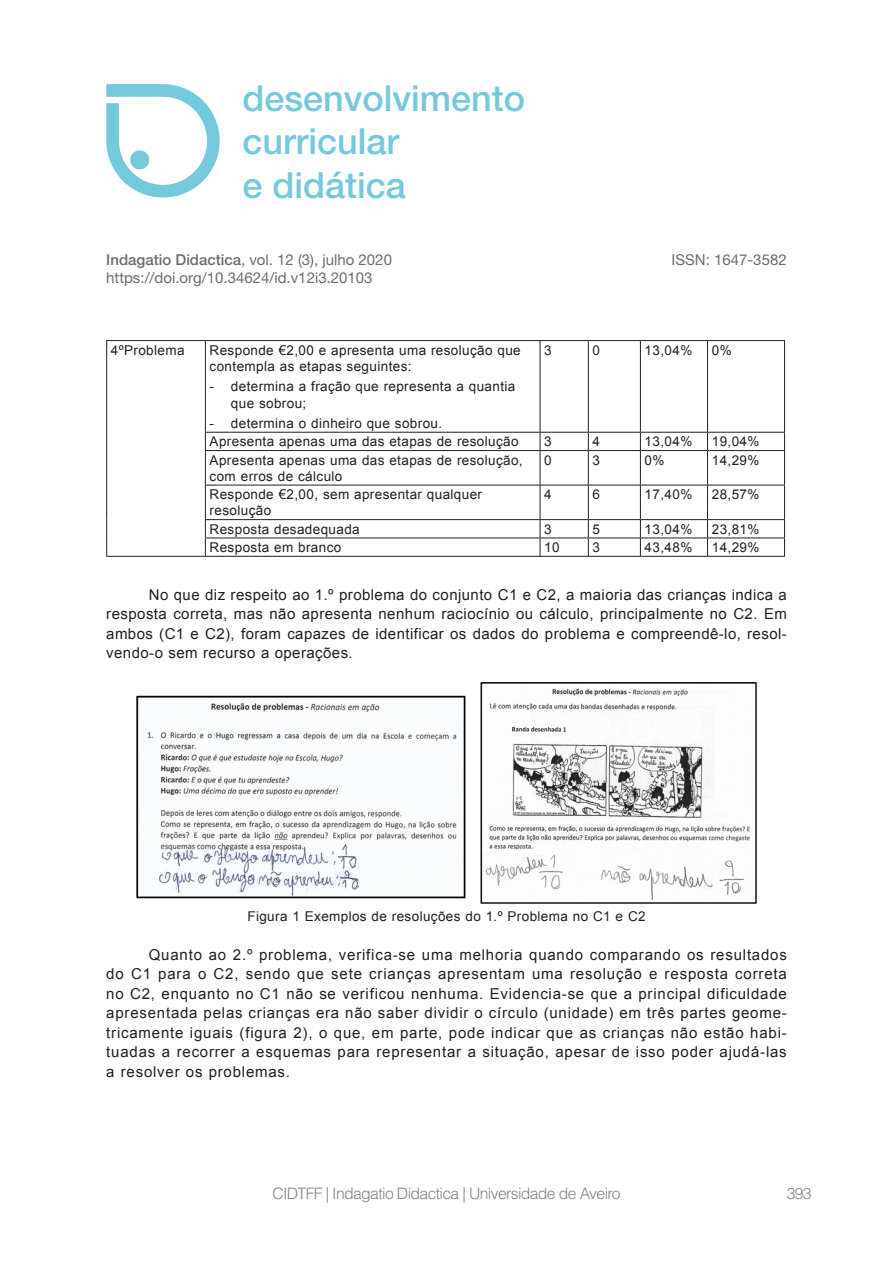
<style>
.page{position:relative;width:893px;height:1263px;background:#fff}
.page>*{position:absolute;margin:0;border:0;box-sizing:border-box;transform-origin:0 0}
.t1{font:500 36px/43.2px "Helvetica Neue LT Pro";color:#75c9dc}
.t2{font:300 15.75px "Helvetica LT Std";letter-spacing:-.04em;color:#808285}
.Paragrafo{font:15px/19.5px "Arial";letter-spacing:.04em;color:#231f20;text-align:justify}
.t3{font:15px "Helvetica Neue LT Pro";color:#6c6d70}
.Texto_tabela{font:13.5px/16.2px "Arial";letter-spacing:.03em;color:#231f20}
.Legenda{font:13.5px "Arial";letter-spacing:.03em;color:#231f20}
.s1{font-weight:500}
</style>
<div class="page">
<svg style="left:106px;top:84px;width:114px;height:114px"></svg>
<div style="left:130px;top:150px;width:19px;height:19px;background:#75c9dc;border-radius:50%"></div>
<hr style="left:106px;top:340px;width:99px;height:1px;background:#231f20">
<hr style="left:106px;top:341px;width:1px;height:91px;background:#231f20">
<svg style="left:106px;top:432px;width:1px;height:19px"></svg>
<hr style="left:106px;top:451px;width:1px;height:34px;background:#231f20">
<hr style="left:106px;top:485px;width:1px;height:35px;background:#231f20">
<svg style="left:106px;top:520px;width:1px;height:36px"></svg>
<hr style="left:106px;top:556px;width:99px;height:1px;background:#231f20">
<hr style="left:205px;top:340px;width:335px;height:1px;background:#231f20">
<hr style="left:205px;top:341px;width:1px;height:91px;background:#231f20">
<hr style="left:540px;top:340px;width:48px;height:1px;background:#231f20">
<hr style="left:540px;top:341px;width:1px;height:91px;background:#231f20">
<hr style="left:588px;top:340px;width:52px;height:1px;background:#231f20">
<hr style="left:588px;top:341px;width:1px;height:91px;background:#231f20">
<hr style="left:640px;top:340px;width:67px;height:1px;background:#231f20">
<hr style="left:640px;top:341px;width:1px;height:91px;background:#231f20">
<hr style="left:707px;top:340px;width:78px;height:1px;background:#231f20">
<hr style="left:707px;top:341px;width:1px;height:91px;background:#231f20">
<hr style="left:784px;top:341px;width:1px;height:91px;background:#231f20">
<hr style="left:205px;top:432px;width:335px;height:1px;background:#231f20">
<svg style="left:205px;top:433px;width:1px;height:17px"></svg>
<hr style="left:540px;top:432px;width:48px;height:1px;background:#231f20">
<svg style="left:540px;top:433px;width:1px;height:17px"></svg>
<hr style="left:588px;top:432px;width:52px;height:1px;background:#231f20">
<svg style="left:588px;top:433px;width:1px;height:17px"></svg>
<hr style="left:640px;top:432px;width:67px;height:1px;background:#231f20">
<svg style="left:640px;top:433px;width:1px;height:17px"></svg>
<hr style="left:707px;top:432px;width:78px;height:1px;background:#231f20">
<svg style="left:707px;top:433px;width:1px;height:17px"></svg>
<svg style="left:784px;top:433px;width:1px;height:17px"></svg>
<hr style="left:205px;top:450px;width:335px;height:1px;background:#231f20">
<hr style="left:205px;top:451px;width:1px;height:34px;background:#231f20">
<hr style="left:540px;top:450px;width:48px;height:1px;background:#231f20">
<hr style="left:540px;top:451px;width:1px;height:34px;background:#231f20">
<hr style="left:588px;top:450px;width:52px;height:1px;background:#231f20">
<hr style="left:588px;top:451px;width:1px;height:34px;background:#231f20">
<hr style="left:640px;top:450px;width:67px;height:1px;background:#231f20">
<hr style="left:640px;top:451px;width:1px;height:34px;background:#231f20">
<hr style="left:707px;top:450px;width:78px;height:1px;background:#231f20">
<hr style="left:707px;top:451px;width:1px;height:34px;background:#231f20">
<hr style="left:784px;top:451px;width:1px;height:34px;background:#231f20">
<hr style="left:205px;top:485px;width:335px;height:1px;background:#231f20">
<hr style="left:205px;top:485px;width:1px;height:34px;background:#231f20">
<hr style="left:540px;top:485px;width:48px;height:1px;background:#231f20">
<hr style="left:540px;top:485px;width:1px;height:34px;background:#231f20">
<hr style="left:588px;top:485px;width:52px;height:1px;background:#231f20">
<hr style="left:588px;top:485px;width:1px;height:34px;background:#231f20">
<hr style="left:640px;top:485px;width:67px;height:1px;background:#231f20">
<hr style="left:640px;top:485px;width:1px;height:34px;background:#231f20">
<hr style="left:707px;top:485px;width:78px;height:1px;background:#231f20">
<hr style="left:707px;top:485px;width:1px;height:34px;background:#231f20">
<hr style="left:784px;top:485px;width:1px;height:34px;background:#231f20">
<hr style="left:205px;top:519px;width:335px;height:1px;background:#231f20">
<hr style="left:540px;top:519px;width:48px;height:1px;background:#231f20">
<hr style="left:588px;top:519px;width:52px;height:1px;background:#231f20">
<hr style="left:640px;top:519px;width:67px;height:1px;background:#231f20">
<hr style="left:707px;top:519px;width:78px;height:1px;background:#231f20">
<hr style="left:205px;top:538px;width:335px;height:1px;background:#231f20">
<svg style="left:205px;top:520px;width:1px;height:36px"></svg>
<hr style="left:540px;top:538px;width:48px;height:1px;background:#231f20">
<svg style="left:540px;top:520px;width:1px;height:36px"></svg>
<hr style="left:588px;top:538px;width:52px;height:1px;background:#231f20">
<svg style="left:588px;top:520px;width:1px;height:36px"></svg>
<hr style="left:640px;top:538px;width:67px;height:1px;background:#231f20">
<svg style="left:640px;top:520px;width:1px;height:36px"></svg>
<hr style="left:707px;top:538px;width:78px;height:1px;background:#231f20">
<svg style="left:707px;top:520px;width:1px;height:36px"></svg>
<svg style="left:784px;top:520px;width:1px;height:36px"></svg>
<hr style="left:205px;top:556px;width:335px;height:1px;background:#231f20">
<hr style="left:540px;top:556px;width:48px;height:1px;background:#231f20">
<hr style="left:588px;top:556px;width:52px;height:1px;background:#231f20">
<hr style="left:640px;top:556px;width:67px;height:1px;background:#231f20">
<hr style="left:707px;top:556px;width:78px;height:1px;background:#231f20">
<img style="left:136px;top:682px;width:621px;height:221px">
<h1 class="t1" style="left:242px;top:76px;width:284px">desenvolvimento curricular<br>e didática</h1>
<p class="t3" style="left:106px;top:251px;width:287px"><span class="s1">Indagatio Didactica</span>, vol. 12 (3), julho 2020</p>
<p class="t3" style="left:106px;top:269px;width:268px">https://doi.org/10.34624/id.v12i3.20103</p>
<p class="t3" style="left:672px;top:251px;width:117px">ISSN: 1647-3582</p>
<p class="Texto_tabela" style="left:111px;top:342px;width:75px">4ºProblema</p>
<p class="Texto_tabela" style="left:210px;top:342px;width:313px">Responde €2,00 e apresenta uma resolução que contempla as etapas seguintes:</p>
<p class="Texto_tabela" style="left:231px;top:379px;width:286px;text-indent:-21px">- determina a fração que representa a quantia que sobrou;</p>
<p class="Texto_tabela" style="left:210px;top:415px;width:234px">- determina o dinheiro que sobrou.</p>
<p class="Texto_tabela" style="left:544px;top:342px;width:9px">3</p>
<p class="Texto_tabela" style="left:593px;top:342px;width:9px">0</p>
<p class="Texto_tabela" style="left:645px;top:342px;width:49px">13,04%</p>
<p class="Texto_tabela" style="left:712px;top:342px;width:21px">0%</p>
<p class="Texto_tabela" style="left:210px;top:434px;width:310px">Apresenta apenas uma das etapas de resolução</p>
<p class="Texto_tabela" style="left:544px;top:434px;width:9px">3</p>
<p class="Texto_tabela" style="left:593px;top:434px;width:9px">4</p>
<p class="Texto_tabela" style="left:645px;top:434px;width:49px">13,04%</p>
<p class="Texto_tabela" style="left:712px;top:434px;width:49px">19,04%</p>
<p class="Texto_tabela" style="left:210px;top:452px;width:315px">Apresenta apenas uma das etapas de resolução, com erros de cálculo</p>
<p class="Texto_tabela" style="left:544px;top:452px;width:9px">0</p>
<p class="Texto_tabela" style="left:593px;top:452px;width:9px">3</p>
<p class="Texto_tabela" style="left:645px;top:452px;width:21px">0%</p>
<p class="Texto_tabela" style="left:712px;top:452px;width:49px">14,29%</p>
<p class="Texto_tabela" style="left:210px;top:486px;width:274px">Responde €2,00, sem apresentar qualquer resolução</p>
<p class="Texto_tabela" style="left:544px;top:486px;width:9px">4</p>
<p class="Texto_tabela" style="left:593px;top:486px;width:9px">6</p>
<p class="Texto_tabela" style="left:645px;top:486px;width:49px">17,40%</p>
<p class="Texto_tabela" style="left:712px;top:486px;width:49px">28,57%</p>
<p class="Texto_tabela" style="left:210px;top:521px;width:152px">Resposta desadequada</p>
<p class="Texto_tabela" style="left:544px;top:521px;width:9px">3</p>
<p class="Texto_tabela" style="left:593px;top:521px;width:9px">5</p>
<p class="Texto_tabela" style="left:645px;top:521px;width:49px">13,04%</p>
<p class="Texto_tabela" style="left:712px;top:521px;width:49px">23,81%</p>
<p class="Texto_tabela" style="left:210px;top:539px;width:133px">Resposta em branco</p>
<p class="Texto_tabela" style="left:544px;top:539px;width:17px">10</p>
<p class="Texto_tabela" style="left:593px;top:539px;width:9px">3</p>
<p class="Texto_tabela" style="left:645px;top:539px;width:49px">43,48%</p>
<p class="Texto_tabela" style="left:712px;top:539px;width:49px">14,29%</p>
<p class="Paragrafo" style="left:106px;top:585px;width:682px;text-indent:43px">No que diz respeito ao 1.º problema do conjunto C1 e C2, a maioria das crianças indica a resposta correta, mas não apresenta nenhum raciocínio ou cálculo, principalmente no C2. Em ambos (C1 e C2), foram capazes de identificar os dados do problema e compreendê-lo, resol&shy;vendo-o sem recurso a operações.</p>
<p class="Legenda" style="left:247px;top:907px;width:400px">Figura 1 Exemplos de resoluções do 1.º Problema no C1 e C2</p>
<p class="Paragrafo" style="left:106px;top:945px;width:682px;text-indent:43px">Quanto ao 2.º problema, verifica-se uma melhoria quando comparando os resultados do C1 para o C2, sendo que sete crianças apresentam uma resolução e resposta correta no C2, enquanto no C1 não se verificou nenhuma. Evidencia-se que a principal dificuldade apresentada pelas crianças era não saber dividir o círculo (unidade) em três partes geome&shy;tricamente iguais (figura 2), o que, em parte, pode indicar que as crianças não estão habi&shy;tuadas a recorrer a esquemas para representar a situação, apesar de isso poder ajudá-las a resolver os problemas.</p>
<p class="t2" style="left:272px;top:1184px;width:350px">CIDTFF | Indagatio Didactica | Universidade de Aveiro</p>
<p class="t2" style="left:787px;top:1184px;width:27px">393</p>
</div>
